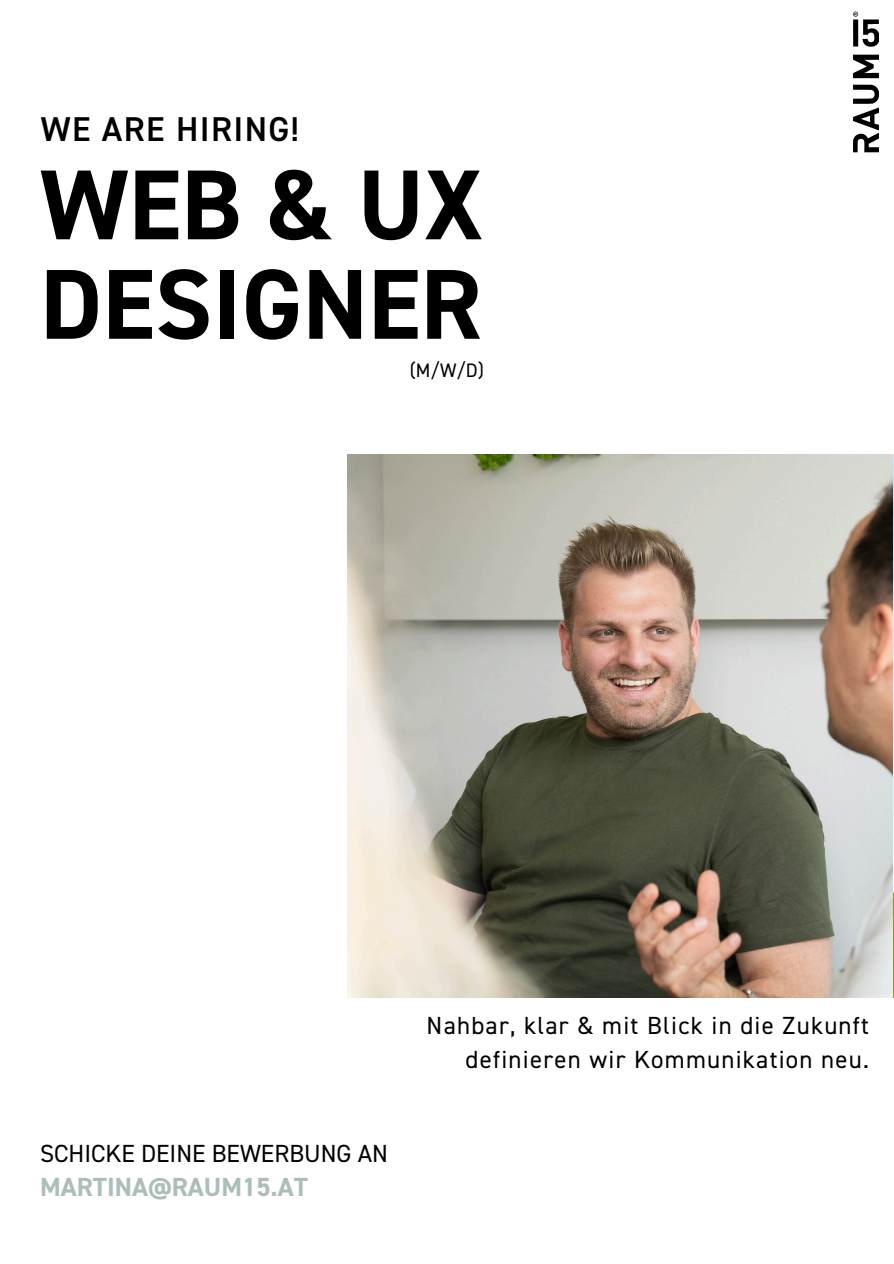
<style>
.page{position:relative;width:894px;height:1264px;background:#fff}
.page>*{position:absolute;margin:0;border:0;box-sizing:border-box;transform-origin:0 0}
.t1{font:700 99.6px/99.4px "DIN2014";color:#000}
.t2{font:600 34.5px "DIN2014";letter-spacing:.04em;color:#000}
.t3{font:700 26.25px "DIN2014";color:#abbfb6}
.t4{font:24.75px/33.8px "DIN2014";letter-spacing:.05em;color:#000;text-align:right}
.t5{font:24.75px "DIN2014";color:#000}
.t6{font:19.5px "DIN2014";color:#000}
</style>
<div class="page">
<svg style="left:853px;top:55px;width:25px;height:97px"></svg>
<svg style="left:853px;top:12px;width:25px;height:35px"></svg>
<img style="left:347px;top:454px;width:545px;height:543px">
<h2 class="t2" style="left:41px;top:114px;width:260px">WE ARE HIRING!</h2>
<p class="t1" style="left:40px;top:162px;width:444px">WEB &amp; UX<br>DESIGNER</p>
<p class="t6" style="left:409px;top:362px;width:76px">(M/W/D)</p>
<h4 class="t5" style="left:40px;top:1142px;width:349px">SCHICKE DEINE BEWERBUNG AN</h4>
<h4 class="t3" style="left:40px;top:1175px;width:269px">MARTINA@RAUM15.AT</h4>
<h1 class="t4" style="left:426px;top:1010px;width:444px">Nahbar, klar &amp; mit Blick in die Zukunft definieren wir Kommunikation neu.</h1>
</div>
